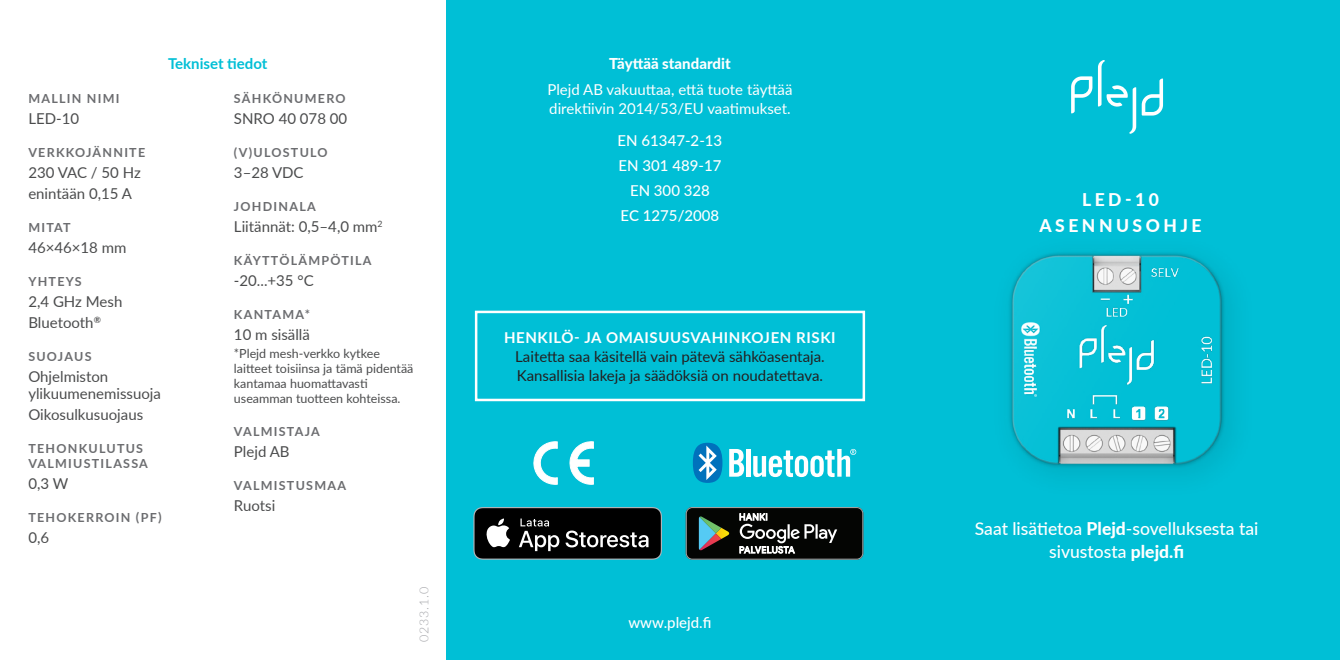
<style>
.page{position:relative;width:1340px;height:660px;background:#fff}
.page>*{position:absolute;margin:0;border:0;box-sizing:border-box;transform-origin:0 0}
.t1{font:500 17.5px/22.5px "Lato";color:#fff;text-align:center}
.t2{font:800 17.5px "Lato";letter-spacing:.2em;color:#fff}
.Tabell{font:15px "Lato";color:#4b4c4d}
.t3{font:15px "Lato";color:#231f20}
.t4{font:15px "Lato";color:#fff}
.t5{font:500 15px "Lato";color:#fff}
.t6{font:700 15px "Lato";letter-spacing:.04em;color:#fff}
.t7{font:800 15px "Lato";color:#fff}
.t8{font:700 15px "Lato";color:#00bfd6}
.Teknisk_rubrik{font:700 12.5px "Lato";letter-spacing:.1em;color:#6c6d70}
.Tabell-2{font:12.5px/15px "Lato";color:#4b4c4d}
.t9{font:300 12.5px "Lato";color:#a3a4a8}
.s1{font-weight:800}
</style>
<div class="page">
<div style="left:446px;top:0;width:893px;height:659px;background:#00bfd6"></div>
<svg style="left:1071px;top:60px;width:92px;height:74px"></svg>
<svg style="left:729px;top:449px;width:15px;height:27px"></svg>
<hr style="left:746px;top:448px;width:4px;height:28px;background:#fff">
<svg style="left:753px;top:448px;width:103px;height:28px"></svg>
<svg style="left:693px;top:442px;width:29px;height:40px"></svg>
<svg style="left:474px;top:310px;width:392px;height:92px"></svg>
<img style="left:1009px;top:251px;width:222px;height:223px">
<svg style="left:473px;top:507px;width:189px;height:52px;background:#282a2a"></svg>
<svg style="left:685px;top:507px;width:178px;height:52px;background:#2b302d"></svg>
<svg style="left:534px;top:441px;width:23px;height:43px"></svg>
<svg style="left:569px;top:441px;width:24px;height:43px"></svg>
<h1 class="t8" style="left:168px;top:52px;width:101px">Tekniset tiedot</h1>
<p class="Teknisk_rubrik" style="left:28px;top:89px;width:93px">MALLIN NIMI</p>
<p class="Tabell" style="left:28px;top:108px;width:52px">LED-10</p>
<p class="Teknisk_rubrik" style="left:28px;top:143px;width:118px">VERKKOJÄNNITE</p>
<p class="Tabell" style="left:28px;top:162px;width:114px">230 VAC / 50 Hz</p>
<p class="Tabell" style="left:28px;top:183px;width:105px">enintään 0,15 A</p>
<p class="Teknisk_rubrik" style="left:28px;top:218px;width:44px">MITAT</p>
<p class="Tabell" style="left:28px;top:236px;width:100px">46×46×18 mm</p>
<p class="Teknisk_rubrik" style="left:28px;top:272px;width:55px">YHTEYS</p>
<p class="Tabell" style="left:28px;top:290px;width:95px">2,4 GHz Mesh</p>
<p class="Tabell" style="left:28px;top:311px;width:74px">Bluetooth<sup>®</sup></p>
<p class="Teknisk_rubrik" style="left:28px;top:346px;width:65px">SUOJAUS</p>
<p class="Tabell" style="left:28px;top:365px;width:81px">Ohjelmiston</p>
<p class="Tabell" style="left:28px;top:383px;width:134px">ylikuumenemissuoja</p>
<p class="Tabell" style="left:28px;top:404px;width:116px">Oikosulkusuojaus</p>
<p class="Teknisk_rubrik" style="left:28px;top:439px;width:116px">TEHONKULUTUS</p>
<p class="Teknisk_rubrik" style="left:28px;top:454px;width:121px">VALMIUSTILASSA</p>
<p class="Tabell" style="left:28px;top:472px;width:41px">0,3 W</p>
<p class="Teknisk_rubrik" style="left:28px;top:508px;width:135px">TEHOKERROIN (PF)</p>
<p class="Tabell" style="left:28px;top:526px;width:22px">0,6</p>
<p class="Teknisk_rubrik" style="left:234px;top:89px;width:113px">SÄHKÖNUMERO</p>
<p class="Tabell" style="left:234px;top:108px;width:115px">SNRO 40 078 00</p>
<p class="Teknisk_rubrik" style="left:234px;top:143px;width:95px">(V)ULOSTULO</p>
<p class="Tabell" style="left:234px;top:162px;width:71px">3–28 VDC</p>
<p class="Teknisk_rubrik" style="left:234px;top:197px;width:83px">JOHDINALA</p>
<p class="Tabell" style="left:234px;top:215px;width:150px">Liitännät: 0,5–4,0 mm<sup>2</sup></p>
<p class="Teknisk_rubrik" style="left:234px;top:251px;width:139px">KÄYTTÖLÄMPÖTILA</p>
<p class="Tabell" style="left:234px;top:269px;width:81px">-20...+35 °C</p>
<p class="Teknisk_rubrik" style="left:234px;top:304px;width:78px">KANTAMA*</p>
<p class="Tabell" style="left:234px;top:323px;width:77px">10 m sisällä</p>
<p class="Tabell-2" style="left:234px;top:345px;width:181px">*Plejd mesh-verkko kytkee laitteet toisiinsa ja tämä pidentää kantamaa huomattavasti</p>
<p class="Tabell-2" style="left:234px;top:390px;width:168px">useamman tuotteen kohteissa.</p>
<p class="Teknisk_rubrik" style="left:234px;top:422px;width:87px">VALMISTAJA</p>
<p class="Tabell" style="left:234px;top:440px;width:57px">Plejd AB</p>
<p class="Teknisk_rubrik" style="left:234px;top:475px;width:114px">VALMISTUSMAA</p>
<p class="Tabell" style="left:234px;top:494px;width:43px">Ruotsi</p>
<p class="t9" style="left:415px;top:641px;width:57px;rotate:-90deg">0233.1.0</p>
<h1 class="t7" style="left:609px;top:52px;width:123px">Täyttää standardit</h1>
<p class="t4" style="left:547px;top:78px;width:247px">Plejd AB vakuuttaa, että tuote täyttää</p>
<p class="t4" style="left:549px;top:97px;width:243px">direktiivin 2014/53/EU vaatimukset.</p>
<p class="t5" style="left:617px;top:129px;width:106px">EN 61347-2-13</p>
<p class="t5" style="left:618px;top:154px;width:104px">EN 301 489-17</p>
<p class="t5" style="left:630px;top:179px;width:81px">EN 300 328</p>
<p class="t5" style="left:620px;top:204px;width:100px">EC 1275/2008</p>
<h1 class="t6" style="left:504px;top:326px;width:333px">HENKILÖ- JA OMAISUUSVAHINKOJEN RISKI</h1>
<p class="t3" style="left:515px;top:345px;width:311px">Laitetta saa käsitellä vain pätevä sähköasentaja.</p>
<p class="t3" style="left:517px;top:364px;width:307px">Kansallisia lakeja ja säädöksiä on noudatettava.</p>
<p class="t5" style="left:628px;top:611px;width:85px">www.plejd.fi</p>
<h1 class="t2" style="left:1082px;top:186px;width:78px">LED-10</h1>
<h1 class="t2" style="left:1039px;top:212px;width:164px">ASENNUSOHJE</h1>
<p class="t1" style="left:974px;top:516px;width:285px">Saat lisätietoa <span class="s1">Plejd</span>-sovelluksesta tai sivustosta <span class="s1">plejd.fi</span></p>
</div>
